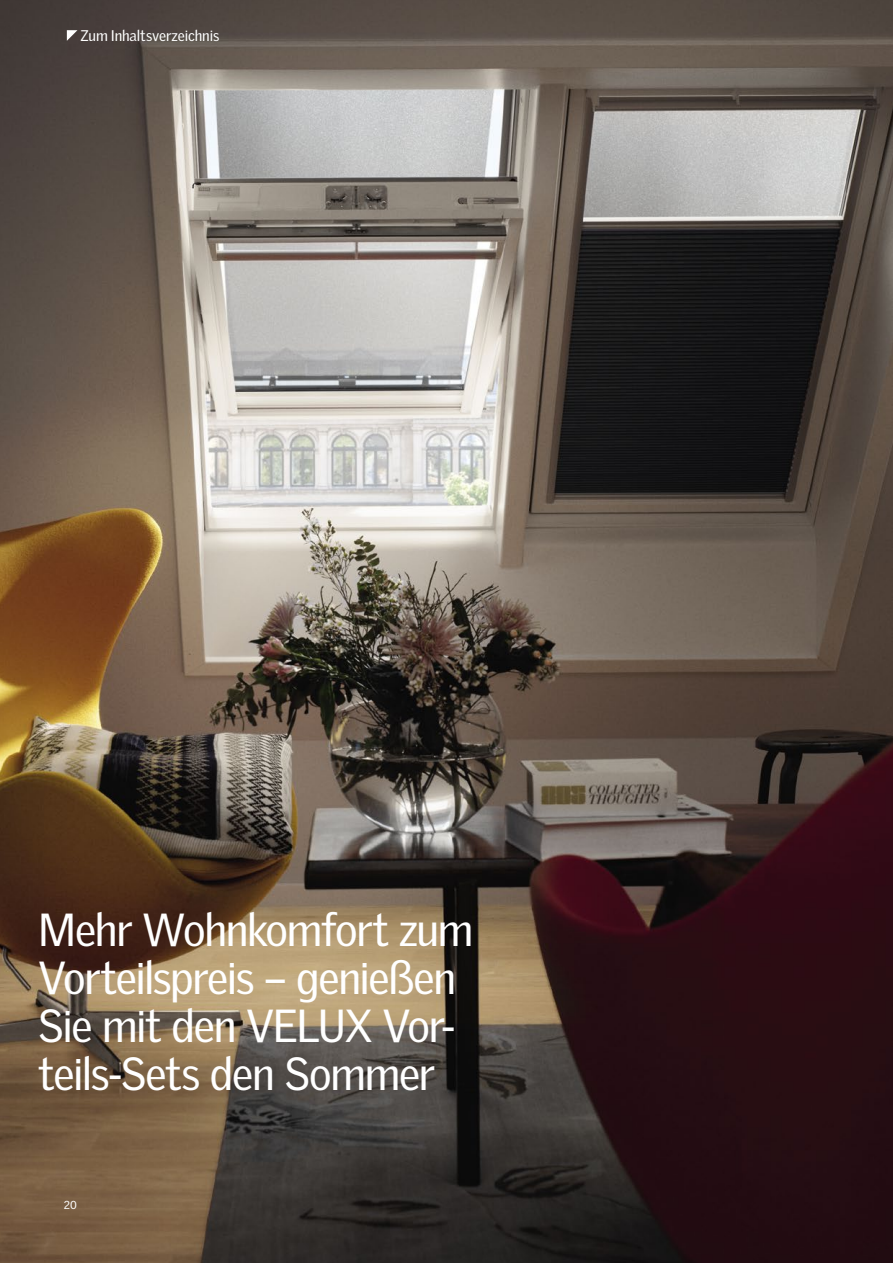
<style>
.page{position:relative;width:893px;height:1263px;background:#fff}
.page>*{position:absolute;margin:0;border:0;box-sizing:border-box;transform-origin:0 0}
.t1{font:45px/48px "Velux Gothic";letter-spacing:-.03em;color:#fff}
.t2{font:15px "Velux Gothic";letter-spacing:-.01em;color:#fff}
.t3{font:11.25px "Velux Gothic";color:#fff}
</style>
<div class="page">
<img style="left:0;top:0;width:893px;height:1263px">
<svg style="left:67px;top:30px;width:10px;height:11px"></svg>
<p class="t2" style="left:80px;top:27px;width:140px">Zum Inhaltsverzeichnis</p>
<p class="t1" style="left:38px;top:905px;width:436px">Mehr Wohnkomfort zum<br>Vorteilspreis – genießen<br>Sie mit den VELUX Vor&shy;teils-Sets den Sommer</p>
<p class="t3" style="left:64px;top:1198px;width:15px">20</p>
</div>
